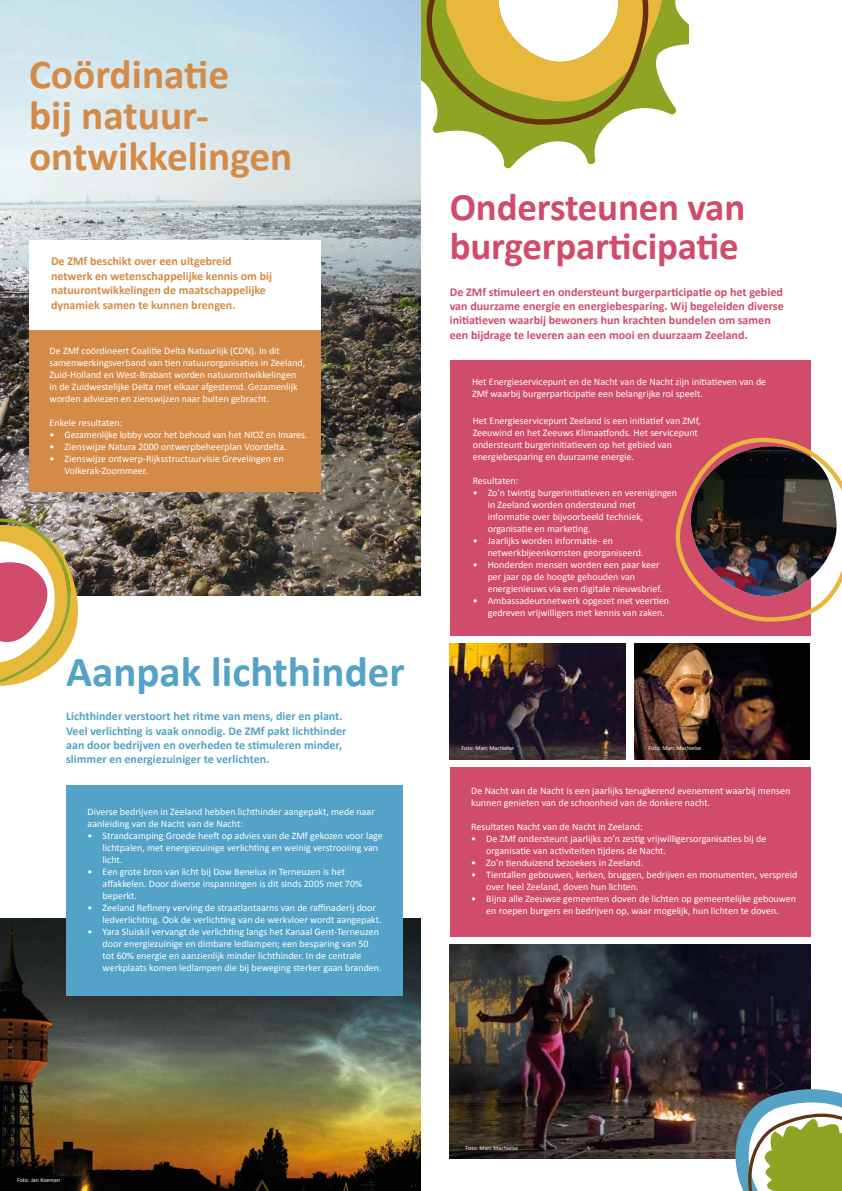
<style>
.page{position:relative;width:842px;height:1191px;background:#fff}
.page>*{position:absolute;margin:0;border:0;box-sizing:border-box;transform-origin:0 0}
.t1{font:700 43px "Calibri";color:#53a2c7}
.t2{font:700 41.3px/41.3px "Calibri";color:#d48b47}
.t3{font:700 39px/39px "Calibri";letter-spacing:-.005em;color:#d14b6a}
.t4{font:700 12px/14.4px "Calibri";color:#d14b6a}
.t5{font:700 12px/14.4px "Calibri";color:#53a2c7}
.t6{font:700 12px/14.4px "Calibri";color:#d48b47}
.t7{font:10px/12px "Calibri";color:#fff}
.t8{font:6px "Calibri";color:#fff}
</style>
<div class="page">
<div style="left:450px;top:360px;width:361px;height:275px;background:#d14b6a"></div>
<div style="left:450px;top:767px;width:361px;height:169px;background:#d14b6a"></div>
<img style="left:0;top:0;width:421px;height:595px">
<div style="left:29px;top:240px;width:291px;height:109px;background:#fff"></div>
<svg style="left:421px;top:0;width:268px;height:168px"></svg>
<svg style="left:427px;top:0;width:242px;height:125px"></svg>
<div style="left:29px;top:330px;width:291px;height:162px;background:#d48b47"></div>
<img style="left:450px;top:944px;width:361px;height:214px">
<img style="left:450px;top:643px;width:175px;height:116px">
<img style="left:634px;top:643px;width:176px;height:116px">
<img style="left:676px;top:438px;width:166px;height:183px">
<img style="left:0;top:918px;width:421px;height:273px">
<svg style="left:0;top:518px;width:78px;height:168px"></svg>
<div style="left:66px;top:785px;width:337px;height:211px;background:#53a2c7"></div>
<svg style="left:735px;top:1089px;width:107px;height:102px"></svg>
<h2 class="t2" style="left:29px;top:51px;width:265px">Coördinatie<br>bij natuur&shy;ontwikkelingen</h2>
<p class="t6" style="left:51px;top:253px;width:223px">De ZMf beschikt over een uitgebreid netwerk en wetenschappelijke kennis om bij natuurontwikkelingen de maatschappelijke dynamiek samen te kunnen brengen.</p>
<p class="t7" style="left:50px;top:344px;width:257px">De ZMf coördineert Coalitie Delta Natuurlijk (CDN). In dit samenwerkingsverband van tien natuurorganisaties in Zeeland, Zuid-Holland en West-Brabant worden natuurontwikkelingen in de Zuidwestelijke Delta met elkaar afgestemd. Gezamenlijk worden adviezen en zienswijzen naar buiten gebracht.</p>
<p class="t7" style="left:50px;top:416px;width:74px">Enkele resultaten:</p>
<p class="t7" style="left:50px;top:428px;width:259px">• Gezamenlijke lobby voor het behoud van het NIOZ en Imares.</p>
<p class="t7" style="left:50px;top:440px;width:239px">• Zienswijze Natura 2000 ontwerpbeheerplan Voordelta.</p>
<p class="t7" style="left:65px;top:452px;width:220px;text-indent:-15px">• Zienswijze ontwerp-Rijksstructuurvisie Grevelingen en<br>Volkerak-Zoommeer.</p>
<h1 class="t1" style="left:66px;top:645px;width:340px">Aanpak lichthinder</h1>
<p class="t5" style="left:66px;top:708px;width:282px">Lichthinder verstoort het ritme van mens, dier en plant.<br>Veel verlichting is vaak onnodig. De ZMf pakt lichthinder aan door bedrijven en overheden te stimuleren minder, slimmer en energiezuiniger te verlichten.</p>
<p class="t7" style="left:88px;top:805px;width:289px">Diverse bedrijven in Zeeland hebben lichthinder aangepakt, mede naar aanleiding van de Nacht van de Nacht:</p>
<p class="t7" style="left:103px;top:829px;width:282px;text-indent:-15px">• Strandcamping Groede heeft op advies van de ZMf gekozen voor lage lichtpalen, met energiezuinige verlichting en weinig verstrooiing van licht.</p>
<p class="t7" style="left:103px;top:865px;width:261px;text-indent:-15px">• Een grote bron van licht bij Dow Benelux in Terneuzen is het affakkelen. Door diverse inspanningen is dit sinds 2005 met 70% beperkt.</p>
<p class="t7" style="left:103px;top:901px;width:280px;text-indent:-15px">• Zeeland Refinery verving de straatlantaarns van de raffinaderij door ledverlichting. Ook de verlichting van de werkvloer wordt aangepakt.</p>
<p class="t7" style="left:103px;top:925px;width:280px;text-indent:-15px">• Yara Sluiskil vervangt de verlichting langs het Kanaal Gent-Terneuzen door energiezuinige en dimbare ledlampen; een besparing van 50 tot 60% energie en aanzienlijk minder lichthinder. In de centrale werkplaats komen ledlampen die bij beweging sterker gaan branden.</p>
<h3 class="t3" style="left:450px;top:186px;width:297px">Ondersteunen van burgerparticipatie</h3>
<p class="t4" style="left:450px;top:284px;width:335px">De ZMf stimuleert en ondersteunt burgerparticipatie op het gebied van duurzame energie en energiebesparing. Wij begeleiden diverse initiatieven waarbij bewoners hun krachten bundelen om samen een bijdrage te leveren aan een mooi en duurzaam Zeeland.</p>
<p class="t7" style="left:472px;top:375px;width:296px">Het Energieservicepunt en de Nacht van de Nacht zijn initiatieven van de<br>ZMf waarbij burgerparticipatie een belangrijke rol speelt.</p>
<p class="t7" style="left:473px;top:414px;width:229px">Het Energieservicepunt Zeeland is een initiatief van ZMf, Zeeuwind en het Zeeuws Klimaatfonds. Het servicepunt ondersteunt burgerinitiatieven op het gebied van energiebesparing en duurzame energie.</p>
<p class="t7" style="left:473px;top:474px;width:47px">Resultaten:</p>
<p class="t7" style="left:488px;top:486px;width:191px;text-indent:-15px">• Zo’n twintig burgerinitiatieven en verenigingen in Zeeland worden ondersteund met informatie over bijvoorbeeld techniek, organisatie en marketing.</p>
<p class="t7" style="left:488px;top:534px;width:157px;text-indent:-15px">• Jaarlijks worden informatie- en netwerkbijeenkomsten georganiseerd.</p>
<p class="t7" style="left:488px;top:558px;width:176px;text-indent:-15px">• Honderden mensen worden een paar keer per jaar op de hoogte gehouden van energienieuws via een digitale nieuwsbrief.</p>
<p class="t7" style="left:488px;top:594px;width:183px;text-indent:-15px">• Ambassadeursnetwerk opgezet met veertien gedreven vrijwilligers met kennis van zaken.</p>
<p class="t8" style="left:462px;top:744px;width:54px">Foto: Marc Machielse</p>
<p class="t8" style="left:649px;top:744px;width:54px">Foto: Marc Machielse</p>
<p class="t7" style="left:471px;top:784px;width:320px">De Nacht van de Nacht is een jaarlijks terugkerend evenement waarbij mensen kunnen genieten van de schoonheid van de donkere nacht.</p>
<p class="t7" style="left:471px;top:820px;width:173px">Resultaten Nacht van de Nacht in Zeeland:</p>
<p class="t7" style="left:486px;top:832px;width:282px;text-indent:-15px">• De ZMf ondersteunt jaarlijks zo’n zestig vrijwilligersorganisaties bij de organisatie van activiteiten tijdens de Nacht.</p>
<p class="t7" style="left:471px;top:856px;width:173px">• Zo’n tienduizend bezoekers in Zeeland.</p>
<p class="t7" style="left:486px;top:868px;width:313px;text-indent:-15px">• Tientallen gebouwen, kerken, bruggen, bedrijven en monumenten, verspreid over heel Zeeland, doven hun lichten.</p>
<p class="t7" style="left:471px;top:892px;width:326px;text-align:center">• Bijna alle Zeeuwse gemeenten doven de lichten op gemeentelijke gebouwen en roepen burgers en bedrijven op, waar mogelijk, hun lichten te doven.</p>
<p class="t8" style="left:17px;top:1176px;width:45px">Foto: Jan Koeman</p>
<p class="t8" style="left:466px;top:1143px;width:54px">Foto: Marc Machielse</p>
</div>
